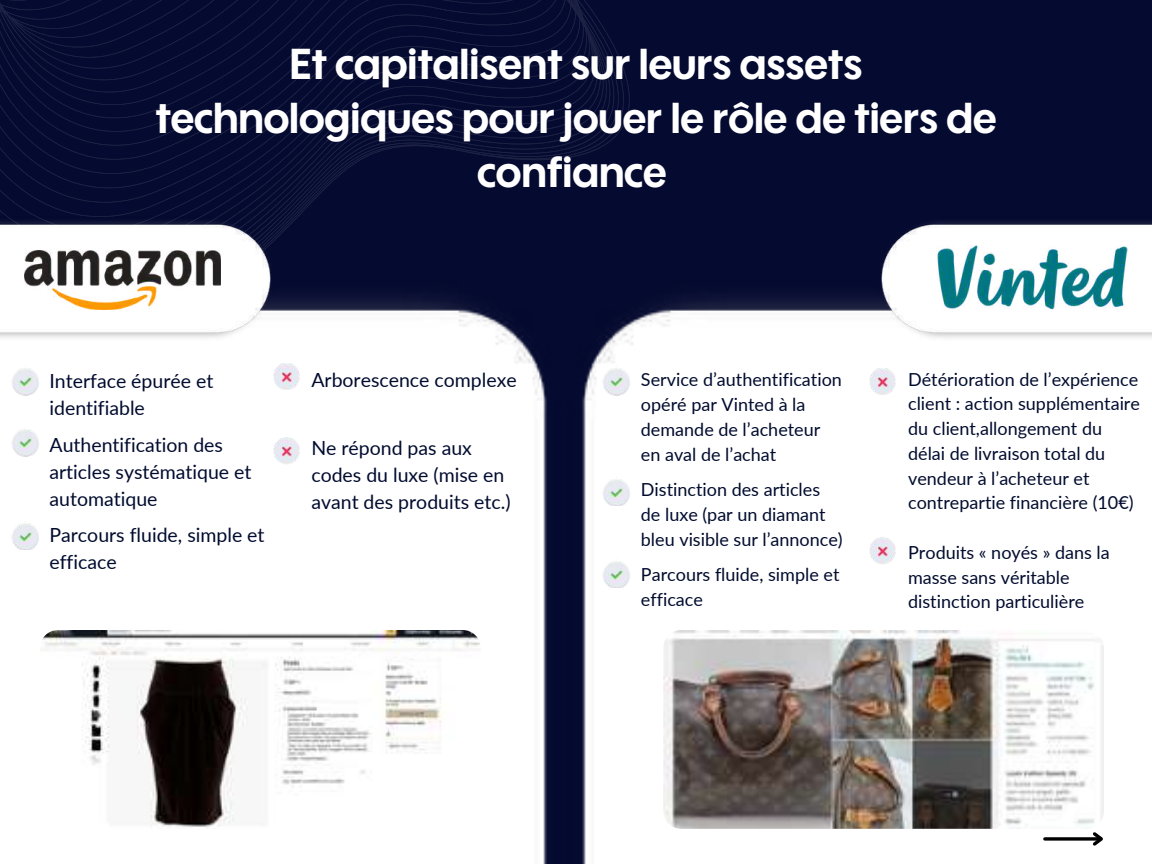
<style>
.page{position:relative;width:1152px;height:864px;background:#050a30}
.page>*{position:absolute;margin:0;border:0;box-sizing:border-box;transform-origin:0 0}
.t1{font:700 42px/54px "Wes FY";color:#fff;text-align:center}
.t2{font:19.5px/26.8px "Lato";color:#000b2e}
.t3{font:18px/24.8px "Lato";color:#000b2e}
</style>
<div class="page">
<svg style="left:0;top:0;width:630px;height:241px"></svg>
<img style="left:0;top:299px;width:1152px;height:565px">
<img style="left:0;top:216px;width:274px;height:128px">
<img style="left:877px;top:222px;width:275px;height:122px">
<img style="left:25px;top:251px;width:196px;height:58px">
<img style="left:937px;top:240px;width:191px;height:74px">
<svg style="left:1045px;top:837px;width:45px;height:4px"></svg>
<svg style="left:1090px;top:829px;width:17px;height:20px"></svg>
<img style="left:40px;top:630px;width:440px;height:199px">
<img style="left:663px;top:630px;width:441px;height:199px">
<img style="left:271px;top:360px;width:33px;height:30px">
<img style="left:867px;top:366px;width:33px;height:29px">
<img style="left:867px;top:535px;width:33px;height:30px">
<img style="left:271px;top:435px;width:33px;height:30px">
<img style="left:8px;top:366px;width:33px;height:29px">
<img style="left:600px;top:366px;width:32px;height:29px">
<img style="left:600px;top:476px;width:32px;height:30px">
<img style="left:600px;top:559px;width:32px;height:29px">
<img style="left:8px;top:427px;width:33px;height:30px">
<img style="left:8px;top:520px;width:33px;height:30px">
<h1 class="t1" style="left:155px;top:39px;width:843px">Et capitalisent sur leurs assets technologiques pour jouer le rôle de tiers de confiance</h1>
<p class="t2" style="left:50px;top:367px;width:165px">Interface épurée et identifiable</p>
<p class="t2" style="left:50px;top:431px;width:204px">Authentification des articles systématique et automatique</p>
<p class="t2" style="left:50px;top:521px;width:217px">Parcours fluide, simple et efficace</p>
<p class="t2" style="left:311px;top:366px;width:207px">Arborescence complexe</p>
<p class="t2" style="left:311px;top:434px;width:201px">Ne répond pas aux codes du luxe (mise en avant des produits etc.)</p>
<p class="t3" style="left:641px;top:367px;width:203px">Service d’authentification opéré par Vinted à la demande de l’acheteur en aval de l’achat</p>
<p class="t3" style="left:641px;top:477px;width:203px">Distinction des articles de luxe (par un diamant bleu visible sur l’annonce)</p>
<p class="t3" style="left:641px;top:562px;width:200px">Parcours fluide, simple et efficace</p>
<p class="t3" style="left:908px;top:366px;width:233px">Détérioration de l’expérience client : action supplémentaire du client,allongement du délai de livraison total du vendeur à l’acheteur et contrepartie financière (10€)</p>
<p class="t3" style="left:908px;top:540px;width:203px">Produits « noyés » dans la masse sans véritable distinction particulière</p>
</div>
